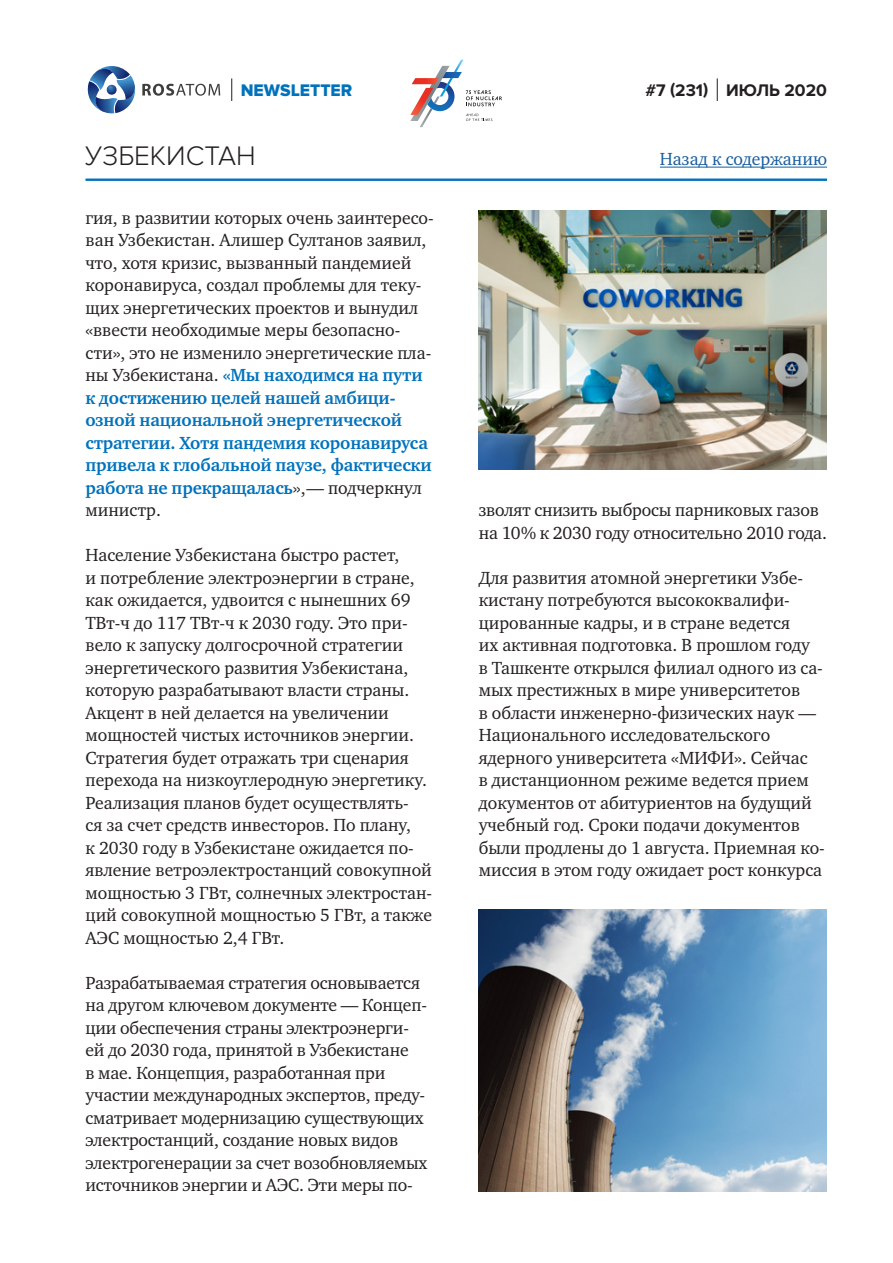
<style>
.page{position:relative;width:893px;height:1263px;background:#fff}
.page>*{position:absolute;margin:0;border:0;box-sizing:border-box;transform-origin:0 0}
.t1{font:300 27.9px "Proxima Nova";color:#231f20}
.main_text{font:18px/22.5px "Charter ITC";color:#231f20}
.t2{font:18px "Charter ITC";color:#175d9e}
.t3{font:700 17.4px "Proxima Nova";color:#231f20}
.t4{font:17.4px "Proxima Nova Extrabld";color:#0072bc}
.s1{font-weight:700;color:#0072bc}
</style>
<div class="page">
<hr style="left:86px;top:179px;width:741px;height:2px;background:#0072bc">
<svg style="left:717px;top:78px;width:1px;height:23px"></svg>
<svg style="left:87px;top:66px;width:49px;height:48px"></svg>
<svg style="left:142px;top:84px;width:78px;height:12px"></svg>
<svg style="left:231px;top:78px;width:1px;height:23px"></svg>
<hr style="left:660px;top:167px;width:167px;height:1px;background:#175d9e">
<svg style="left:410px;top:60px;width:92px;height:67px"></svg>
<img style="left:479px;top:210px;width:348px;height:260px">
<img style="left:479px;top:910px;width:348px;height:282px">
<p class="t4" style="left:241px;top:80px;width:113px">NEWSLETTER</p>
<p class="t3" style="left:645px;top:80px;width:183px">#7 (231) ИЮЛЬ 2020</p>
<h1 class="t1" style="left:85px;top:140px;width:172px">УЗБЕКИСТАН</h1>
<p class="t2" style="left:660px;top:148px;width:169px">Назад к содержанию</p>
<p class="main_text" style="left:86px;top:206px;width:350px">гия, в развитии которых очень заинтересо‑ ван Узбекистан. Алишер Султанов заявил, что, хотя кризис, вызванный пандемией коронавируса, создал проблемы для теку‑ щих энергетических проектов и вынудил «ввести необходимые меры безопасно‑ сти», это не изменило энергетические пла‑ ны Узбекистана. <span class="s1">«Мы находимся на пути к достижению целей нашей амбици‑ озной национальной энергетической стратегии. Хотя пандемия коронавируса привела к глобальной паузе, фактически работа не прекращалась</span>»,— подчеркнул министр.</p>
<p class="main_text" style="left:86px;top:544px;width:348px">Население Узбекистана быстро растет,<br>и потребление электроэнергии в стране, как ожидается, удвоится с нынешних 69<br>ТВт-ч до 117 ТВт-ч к 2030 году. Это при‑ вело к запуску долгосрочной стратегии энергетического развития Узбекистана, которую разрабатывают власти страны.<br>Акцент в ней делается на увеличении мощностей чистых источников энергии.<br>Стратегия будет отражать три сценария перехода на низкоуглеродную энергетику.<br>Реализация планов будет осуществлять‑<br>ся за счет средств инвесторов. По плану,<br>к 2030 году в Узбекистане ожидается по‑ явление ветроэлектростанций совокупной мощностью 3 ГВт, солнечных электростан‑ ций совокупной мощностью 5 ГВт, а также АЭС мощностью 2,4 ГВт.</p>
<p class="main_text" style="left:86px;top:971px;width:343px">Разрабатываемая стратегия основывается на другом ключевом документе — Концеп‑ ции обеспечения страны электроэнерги‑ ей до 2030 года, принятой в Узбекистане<br>в мае. Концепция, разработанная при участии международных экспертов, преду‑ сматривает модернизацию существующих электростанций, создание новых видов электрогенерации за счет возобновляемых источников энергии и АЭС. Эти меры по‑</p>
<p class="main_text" style="left:479px;top:499px;width:350px">зволят снизить выбросы парниковых газов на 10% к 2030 году относительно 2010 года.</p>
<p class="main_text" style="left:479px;top:566px;width:348px">Для развития атомной энергетики Узбе‑ кистану потребуются высококвалифи‑ цированные кадры, и в стране ведется<br>их активная подготовка. В прошлом году<br>в Ташкенте открылся филиал одного из са‑ мых престижных в мире университетов<br>в области инженерно-физических наук — Национального исследовательского ядерного университета «МИФИ». Сейчас<br>в дистанционном режиме ведется прием документов от абитуриентов на будущий учебный год. Сроки подачи документов были продлены до 1 августа. Приемная ко‑ миссия в этом году ожидает рост конкурса</p>
</div>
